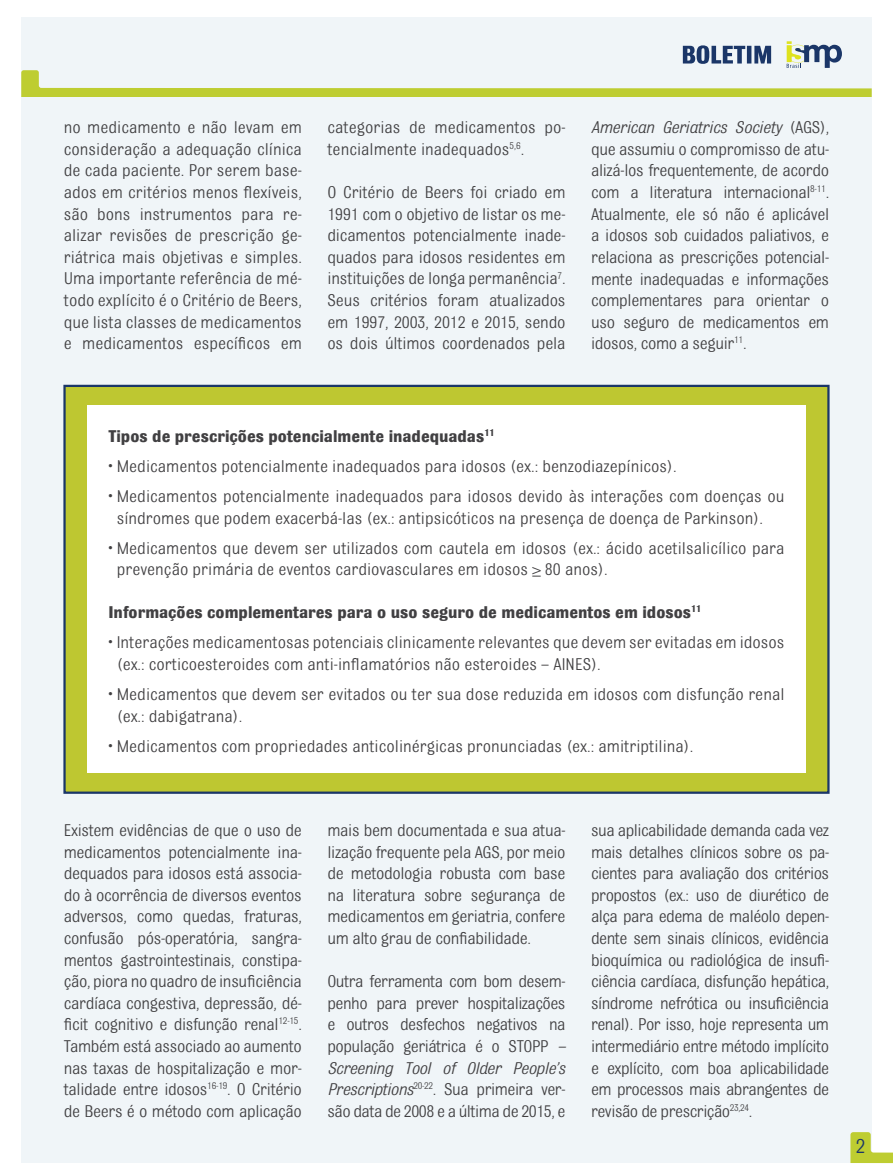
<style>
.page{position:relative;width:893px;height:1174px;background:#fff}
.page>*{position:absolute;margin:0;border:0;box-sizing:border-box;transform-origin:0 0}
.t1{font:21.6px "Bulldog";color:#1b3668}
.t2{font:18px/21.6px "Bulldog";color:#414042;text-align:justify}
.t3{font:700 18px "Bulldog";color:#414042}
.s1{font-style:italic}
</style>
<div class="page">
<div style="left:21px;top:18px;width:851px;height:1145px;background:#f0f5f8"></div>
<svg style="left:21px;top:41px;width:851px;height:56px"></svg>
<svg style="left:850px;top:1132px;width:43px;height:31px"></svg>
<div style="left:63px;top:385px;width:767px;height:409px;background:#bec731;border:2px solid #1b3668"></div>
<div style="left:87px;top:405px;width:719px;height:368px;background:#fff"></div>
<p class="t2" style="left:64px;top:116px;width:240px">no medicamento e não levam em consideração a adequação clínica de cada paciente. Por serem base&shy;ados em critérios menos flexíveis, são bons instrumentos para re&shy;alizar revisões de prescrição ge&shy;riátrica mais objetivas e simples.<br>Uma importante referência de mé&shy;todo explícito é o Critério de Beers, que lista classes de medicamentos e medicamentos específicos em</p>
<p class="t2" style="left:327px;top:116px;width:240px">categorias de medicamentos po&shy;tencialmente inadequados<sup>5,6</sup>.</p>
<p class="t2" style="left:327px;top:181px;width:240px">O Critério de Beers foi criado em 1991 com o objetivo de listar os me&shy;dicamentos potencialmente inade&shy;quados para idosos residentes em instituições de longa permanência<sup>7</sup>.<br>Seus critérios foram atualizados em 1997, 2003, 2012 e 2015, sendo os dois últimos coordenados pela</p>
<p class="t2" style="left:591px;top:116px;width:240px"><span class="s1">American Geriatrics Society</span> (AGS), que assumiu o compromisso de atu&shy;alizá-los frequentemente, de acordo com a literatura internacional<sup>8-11</sup>.<br>Atualmente, ele só não é aplicável a idosos sob cuidados paliativos, e relaciona as prescrições potencial&shy;mente inadequadas e informações complementares para orientar o uso seguro de medicamentos em idosos, como a seguir<sup>11</sup>.</p>
<p class="t3" style="left:108px;top:426px;width:387px">Tipos de prescrições potencialmente inadequadas<sup>11</sup></p>
<p class="t2" style="left:108px;top:455px;width:570px">• Medicamentos potencialmente inadequados para idosos (ex.: benzodiazepínicos).</p>
<p class="t2" style="left:117px;top:485px;width:669px;text-indent:-8px">• Medicamentos potencialmente inadequados para idosos devido às interações com doenças ou síndromes que podem exacerbá-las (ex.: antipsicóticos na presença de doença de Parkinson).</p>
<p class="t2" style="left:117px;top:537px;width:669px;text-indent:-8px">• Medicamentos que devem ser utilizados com cautela em idosos (ex.: ácido acetilsalicílico para prevenção primária de eventos cardiovasculares em idosos ≥ 80 anos).</p>
<p class="t3" style="left:108px;top:603px;width:594px">Informações complementares para o uso seguro de medicamentos em idosos<sup>11</sup></p>
<p class="t2" style="left:117px;top:631px;width:669px;text-indent:-8px">• Interações medicamentosas potenciais clinicamente relevantes que devem ser evitadas em idosos (ex.: corticoesteroides com anti-inflamatórios não esteroides – AINES).</p>
<p class="t2" style="left:117px;top:683px;width:669px;text-indent:-8px">• Medicamentos que devem ser evitados ou ter sua dose reduzida em idosos com disfunção renal (ex.: dabigatrana).</p>
<p class="t2" style="left:108px;top:735px;width:586px">• Medicamentos com propriedades anticolinérgicas pronunciadas (ex.: amitriptilina).</p>
<p class="t2" style="left:64px;top:819px;width:240px">Existem evidências de que o uso de medicamentos potencialmente ina&shy;dequados para idosos está associa&shy;do à ocorrência de diversos eventos adversos, como quedas, fraturas, confusão pós-operatória, sangra&shy;mentos gastrointestinais, constipa&shy;ção, piora no quadro de insuficiência cardíaca congestiva, depressão, dé&shy;ficit cognitivo e disfunção renal<sup>12-15</sup>.<br>Também está associado ao aumento nas taxas de hospitalização e mor&shy;talidade entre idosos<sup>16-19</sup>. O Critério de Beers é o método com aplicação</p>
<p class="t2" style="left:327px;top:819px;width:240px">mais bem documentada e sua atua&shy;lização frequente pela AGS, por meio de metodologia robusta com base na literatura sobre segurança de medicamentos em geriatria, confere um alto grau de confiabilidade.</p>
<p class="t2" style="left:327px;top:970px;width:240px">Outra ferramenta com bom desem&shy;penho para prever hospitalizações e outros desfechos negativos na população geriátrica é o STOPP <span class="s1">– Screening Tool of Older People’s Prescriptions</span><sup>20-22</sup>. Sua primeira ver&shy;são data de 2008 e a última de 2015, e</p>
<p class="t2" style="left:591px;top:819px;width:240px">sua aplicabilidade demanda cada vez mais detalhes clínicos sobre os pa&shy;cientes para avaliação dos critérios propostos (ex.: uso de diurético de alça para edema de maléolo depen&shy;dente sem sinais clínicos, evidência bioquímica ou radiológica de insufi&shy;ciência cardíaca, disfunção hepática, síndrome nefrótica ou insuficiência renal). Por isso, hoje representa um intermediário entre método implícito e explícito, com boa aplicabilidade em processos mais abrangentes de revisão de prescrição<sup>23,24</sup>.</p>
<p class="t1" style="left:856px;top:1135px;width:11px">2</p>
</div>
